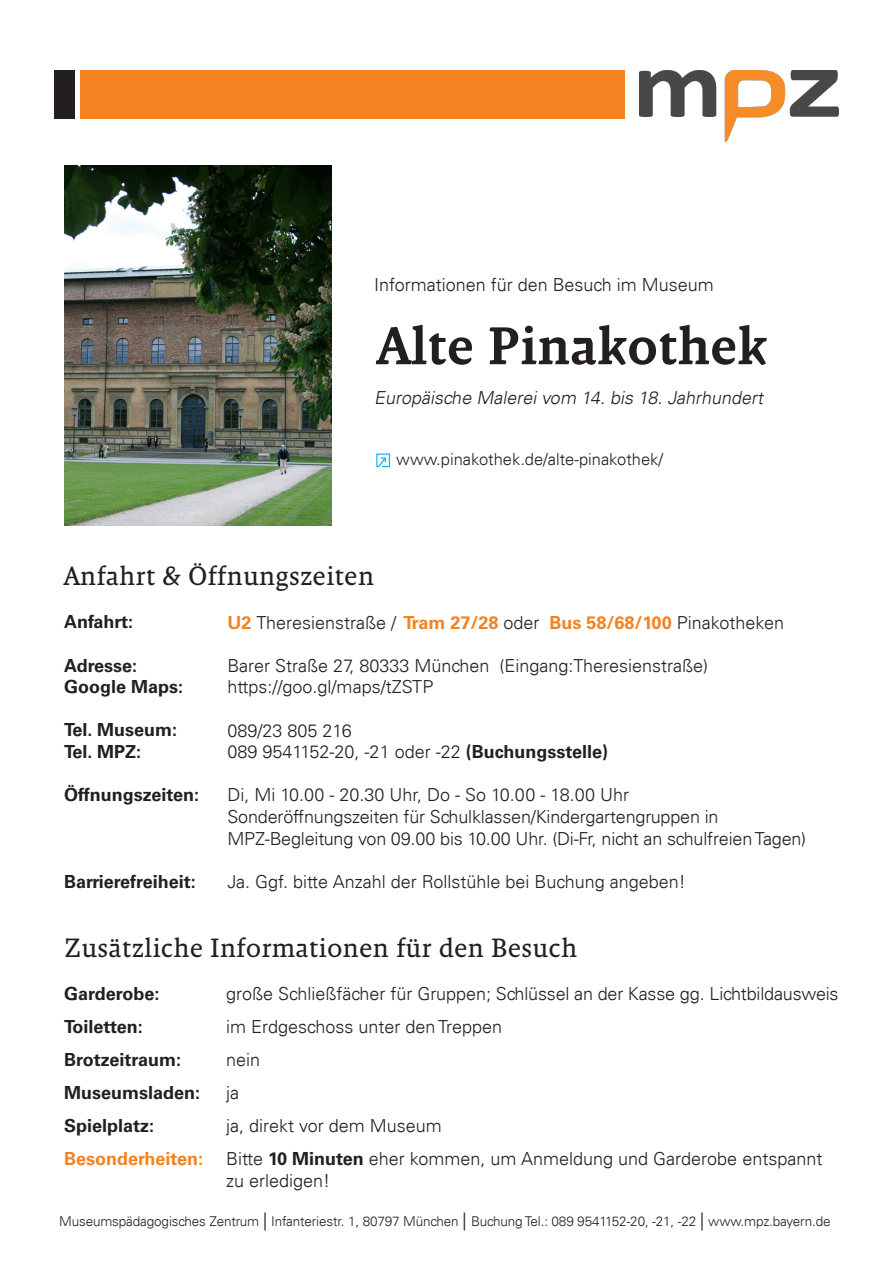
<style>
.page{position:relative;width:893px;height:1263px;background:#fff}
.page>*{position:absolute;margin:0;border:0;box-sizing:border-box;transform-origin:0 0}
.Name_Museum{font:500 54px "Malaga OT";color:#231f20}
.Überschriften{font:27px "Malaga OT";color:#231f20}
.Fließtext{font:300 18px/21.6px "Univers LT";color:#231f20}
.Fließtext-2{font:700 18px "Univers LT Std";color:#231f20}
.Fließtext-3{font:italic 300 18px "Univers LT";color:#231f20}
.Fließtext-4{font:700 18px "Univers LT Std";color:#f58220}
.t1{font:300 16.5px "Univers LT";color:#231f20}
.Fließtext-5{font:300 13.5px "Univers LT";letter-spacing:-.01em;color:#231f20}
.s1{font-family:"Univers LT Std";font-weight:700;color:#f58220}
.s2{font-family:"Univers LT Std";font-weight:700}
.s3{font-family:"Minion Pro";font-weight:400;font-size:18px}
</style>
<div class="page">
<div style="left:54px;top:71px;width:20px;height:48px;background:#231f20"></div>
<div style="left:81px;top:71px;width:544px;height:48px;background:#f58220"></div>
<img style="left:640px;top:71px;width:199px;height:71px">
<img style="left:64px;top:166px;width:267px;height:359px">
<svg style="left:376px;top:453px;width:14px;height:15px"></svg>
<p class="Fließtext" style="left:374px;top:274px;width:341px">Informationen für den Besuch im Museum</p>
<p class="Name_Museum" style="left:377px;top:315px;width:392px">Alte Pinakothek</p>
<p class="Fließtext-3" style="left:374px;top:387px;width:394px">Europäische Malerei vom 14. bis 18. Jahrhundert</p>
<p class="t1" style="left:396px;top:450px;width:268px">www.pinakothek.de/alte-pinakothek/</p>
<p class="Überschriften" style="left:64px;top:560px;width:312px">Anfahrt &amp; Öffnungszeiten</p>
<p class="Fließtext-2" style="left:64px;top:611px;width:70px">Anfahrt:</p>
<p class="Fließtext-2" style="left:64px;top:655px;width:75px">Adresse:</p>
<p class="Fließtext-2" style="left:64px;top:676px;width:121px">Google Maps:</p>
<p class="Fließtext-2" style="left:64px;top:719px;width:114px">Tel. Museum:</p>
<p class="Fließtext-2" style="left:64px;top:741px;width:78px">Tel. MPZ:</p>
<p class="Fließtext-2" style="left:64px;top:784px;width:136px">Öffnungszeiten:</p>
<p class="Fließtext" style="left:227px;top:611px;width:558px"><span class="s1">U2</span> Theresienstraße / <span class="s1">Tram 27/28</span> oder <span class="s1">Bus 58/68/100</span> Pinakotheken</p>
<p class="Fließtext" style="left:227px;top:655px;width:482px">Barer Straße 27, 80333 München (Eingang:Theresienstraße)</p>
<p class="Fließtext" style="left:227px;top:676px;width:207px">https://goo.gl/maps/tZSTP</p>
<p class="Fließtext" style="left:227px;top:719px;width:126px">089/23 805 216</p>
<p class="Fließtext" style="left:227px;top:741px;width:382px">089 9541152-20, -21 oder -22 <span class="s2">(Buchungsstelle)</span></p>
<p class="Fließtext" style="left:227px;top:784px;width:403px">Di, Mi 10.00 - 20.30 Uhr, Do - So 10.00 - 18.00 Uhr</p>
<p class="Fließtext" style="left:227px;top:806px;width:580px">Sonderöffnungszeiten für Schulklassen/Kindergartengruppen in<br>MPZ-Begleitung von 09.00 bis 10.00 Uhr. (Di-Fr, nicht an schulfreien Tagen)</p>
<p class="Fließtext" style="left:227px;top:871px;width:460px">Ja. Ggf. bitte Anzahl der Rollstühle bei Buchung angeben!</p>
<p class="Fließtext-2" style="left:64px;top:871px;width:133px">Barrierefreiheit:</p>
<p class="Überschriften" style="left:64px;top:932px;width:515px">Zusätzliche Informationen für den Besuch</p>
<p class="Fließtext-2" style="left:64px;top:983px;width:97px">Garderobe:</p>
<p class="Fließtext" style="left:226px;top:983px;width:614px">große Schließfächer für Gruppen; Schlüssel an der Kasse gg. Lichtbildausweis</p>
<p class="Fließtext-2" style="left:64px;top:1016px;width:80px">Toiletten:</p>
<p class="Fließtext" style="left:226px;top:1016px;width:277px">im Erdgeschoss unter den Treppen</p>
<p class="Fließtext-2" style="left:64px;top:1049px;width:118px">Brotzeitraum:</p>
<p class="Fließtext" style="left:226px;top:1049px;width:36px">nein</p>
<p class="Fließtext-2" style="left:64px;top:1082px;width:138px">Museumsladen:</p>
<p class="Fließtext" style="left:226px;top:1082px;width:14px">ja</p>
<p class="Fließtext-2" style="left:64px;top:1115px;width:92px">Spielplatz:</p>
<p class="Fließtext" style="left:226px;top:1115px;width:217px">ja, direkt vor dem Museum</p>
<p class="Fließtext-4" style="left:64px;top:1148px;width:140px">Besonderheiten:</p>
<p class="Fließtext" style="left:226px;top:1148px;width:598px">Bitte <span class="s2">10 Minuten</span> eher kommen, um Anmeldung und Garderobe entspannt zu erledigen!</p>
<p class="Fließtext-5" style="left:59px;top:1213px;width:773px">Museumspädagogisches Zentrum <span class="s3">|</span> Infanteriestr. 1, 80797 München <span class="s3">|</span> Buchung Tel.: 089 9541152-20, -21, -22 <span class="s3">|</span> www.mpz.bayern.de</p>
</div>
